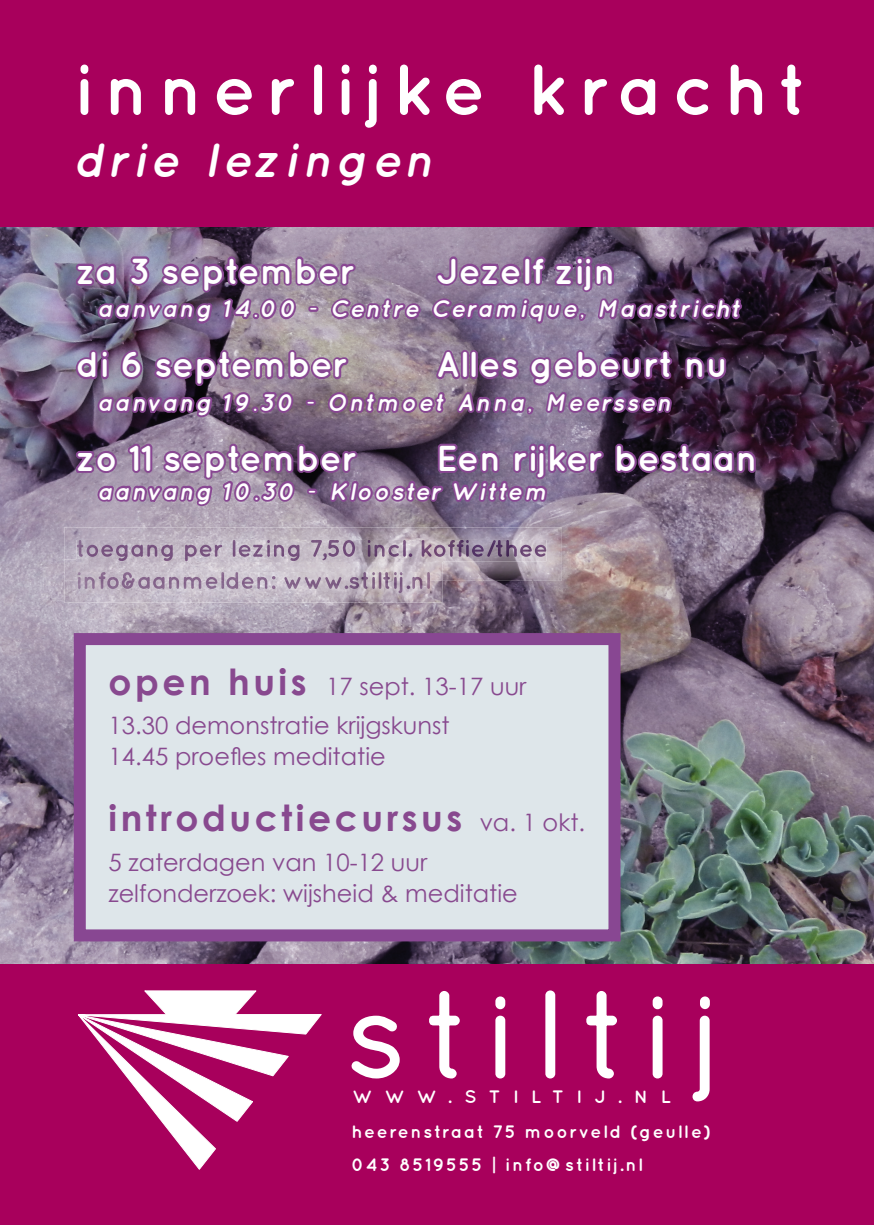
<style>
.page{position:relative;width:874px;height:1225px;background:#fff}
.page>*{position:absolute;margin:0;border:0;box-sizing:border-box;transform-origin:0 0}
.t1{font:120px "Quicksand";letter-spacing:.14em;color:#fff}
.t2{font:700 72px "Quicksand";letter-spacing:.14em;color:#fff}
.t3{font:italic 700 48px "Quicksand";letter-spacing:.1em;color:#fff}
.t4{font:700 36px "Quicksand";color:#fff}
.t5{font:700 36px "Century Gothic";letter-spacing:.1em;color:#88498f}
.t6{font:24px/39.4px "Century Gothic";color:#88498f}
.t7{font:italic 700 24px "Quicksand";letter-spacing:.1em;color:#fff}
.t8{font:700 18px/33px "Quicksand";letter-spacing:.095em;color:#fff}
.t9{font:700 18px "Quicksand";letter-spacing:.7em;color:#fff}
.s1{font-weight:700;font-size:36px}
.s2{font-weight:400;font-size:24px}
</style>
<div class="page">
<img style="left:0;top:227px;width:873px;height:737px">
<div style="left:0;top:964px;width:873px;height:261px;background:#a8005c"></div>
<div style="left:0;top:0;width:873px;height:227px;background:#a8005c"></div>
<svg style="left:78px;top:990px;width:243px;height:179px"></svg>
<svg style="left:351px;top:1015px;width:49px;height:64px"></svg>
<svg style="left:429px;top:991px;width:31px;height:88px"></svg>
<div style="left:495px;top:1015px;width:10px;height:63px;border:4px solid #fff;border-radius:3px"></div>
<div style="left:495px;top:996px;width:10px;height:13px;border:4px solid #fff;border-radius:3px"></div>
<div style="left:545px;top:990px;width:10px;height:88px;border:4px solid #fff;border-radius:3px"></div>
<svg style="left:586px;top:991px;width:31px;height:88px"></svg>
<div style="left:652px;top:1015px;width:10px;height:63px;border:4px solid #fff;border-radius:3px"></div>
<div style="left:652px;top:996px;width:10px;height:13px;border:4px solid #fff;border-radius:3px"></div>
<svg style="left:692px;top:996px;width:18px;height:106px"></svg>
<div style="left:80px;top:639px;width:534px;height:296px;background:#dee6ea"></div>
<div style="left:74px;top:633px;width:546px;height:308px;border:12px solid #884792"></div>
<svg style="left:74px;top:227px;width:683px;height:314px;background:#7d6384"></svg>
<img style="left:64px;top:527px;width:497px;height:54px">
<img style="left:77px;top:540px;width:469px;height:21px">
<img style="left:64px;top:559px;width:378px;height:43px">
<img style="left:77px;top:559px;width:365px;height:2px">
<img style="left:78px;top:581px;width:351px;height:12px">
<img style="left:78px;top:572px;width:351px;height:9px">
<h2 class="t2" style="left:74px;top:47px;width:734px">innerlijke kracht</h2>
<h3 class="t3" style="left:74px;top:132px;width:360px">drie lezingen</h3>
<h3 class="t4" style="left:76px;top:249px;width:281px">za 3 september</h3>
<h3 class="t4" style="left:436px;top:249px;width:181px">Jezelf zijn</h3>
<p class="t7" style="left:98px;top:294px;width:644px">aanvang 14.00 - Centre Ceramique, Maastricht</p>
<h3 class="t4" style="left:76px;top:343px;width:273px">di 6 september</h3>
<h3 class="t4" style="left:436px;top:343px;width:293px">Alles gebeurt nu</h3>
<p class="t7" style="left:98px;top:388px;width:574px">aanvang 19.30 - Ontmoet Anna, Meerssen</p>
<h3 class="t4" style="left:76px;top:437px;width:282px">zo 11 september</h3>
<h3 class="t4" style="left:436px;top:437px;width:323px">Een rijker bestaan</h3>
<p class="t7" style="left:98px;top:477px;width:450px">aanvang 10.30 - Klooster Wittem</p>
<p class="t6" style="left:108px;top:666px;width:419px"><span class="s1">open huis</span> 17 sept. 13-17 uur<br>13.30 demonstratie krijgskunst</p>
<p class="t6" style="left:108px;top:736px;width:278px">14.45 proefles meditatie</p>
<h3 class="t5" style="left:108px;top:791px;width:478px">introductiecursus <span class="s2">va. 1 okt.</span></h3>
<p class="t6" style="left:108px;top:846px;width:410px;line-height:31.4px">5 zaterdagen van 10-12 uur zelfonderzoek: wijsheid &amp; meditatie</p>
<h1 class="t1" style="left:347px;top:965px;width:379px">stiltij</h1>
<p class="t9" style="left:352px;top:1086px;width:320px">WWW.STILTIJ.NL</p>
<p class="t8" style="left:351px;top:1115px;width:361px">heerenstraat 75 moorveld (geulle)<br>043 8519555 | info@stiltij.nl</p>
</div>
